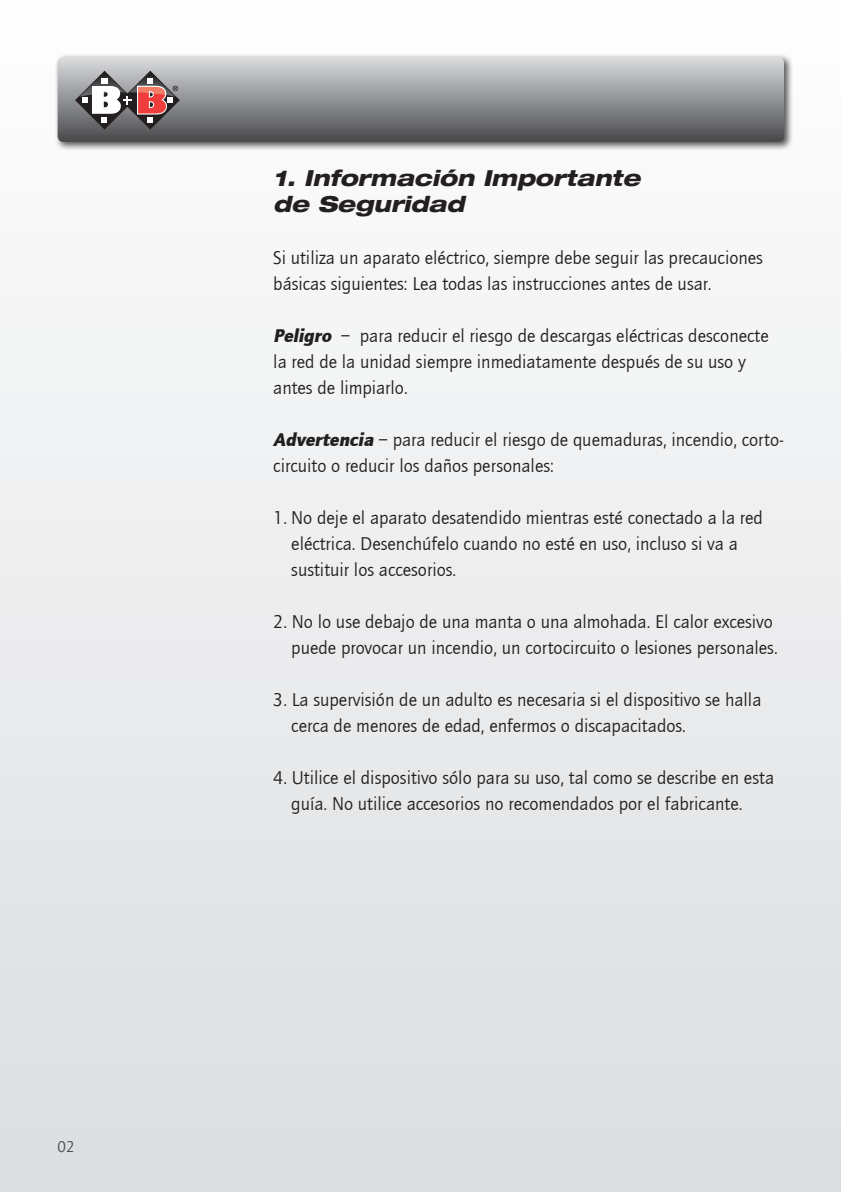
<style>
.page{position:relative;width:841px;height:1192px;background:#fff}
.page>*{position:absolute;margin:0;border:0;box-sizing:border-box;transform-origin:0 0}
.t1{font:800 22px/26px "Helve Neu Hea Ext Obl";color:#231f20}
.t2{font:19px/26px "Quay Sans";color:#231f20}
.t3{font:16px "Quay Sans";color:#4b4c4d}
.s1{font-weight:900;font-style:italic}
</style>
<div class="page">
<div style="left:0;top:0;width:840px;height:1192px;background:linear-gradient(to bottom,#fefefe,#dbdddf)"></div>
<div style="left:54px;top:53px;width:738px;height:98px;background:#231f20;opacity:.75"></div>
<svg style="left:58px;top:57px;width:725px;height:85px;background:#919295"></svg>
<svg style="left:75px;top:71px;width:105px;height:59px"></svg>
<p class="t3" style="left:58px;top:1138px;width:18px">02</p>
<p class="t1" style="left:273px;top:165px;width:368px">1. Información Importante de Seguridad</p>
<p class="t2" style="left:273px;top:245px;width:491px">Si utiliza un aparato eléctrico, siempre debe seguir las precauciones básicas siguientes: Lea todas las instrucciones antes de usar.</p>
<p class="t2" style="left:273px;top:323px;width:496px"><span class="s1">Peligro</span> – para reducir el riesgo de descargas eléctricas desconecte la red de la unidad siempre inmediatamente después de su uso y antes de limpiarlo.</p>
<p class="t2" style="left:273px;top:427px;width:512px"><span class="s1">Advertencia</span> – para reducir el riesgo de quemaduras, incendio, corto&shy;circuito o reducir los daños personales:</p>
<p class="t2" style="left:291px;top:505px;width:473px;text-indent:-18px">1. No deje el aparato desatendido mientras esté conectado a la red eléctrica. Desenchúfelo cuando no esté en uso, incluso si va a sustituir los accesorios.</p>
<p class="t2" style="left:273px;top:609px;width:505px;text-align:right">2. No lo use debajo de una manta o una almohada. El calor excesivo puede provocar un incendio, un cortocircuito o lesiones personales.</p>
<p class="t2" style="left:291px;top:687px;width:471px;text-indent:-18px">3. La supervisión de un adulto es necesaria si el dispositivo se halla cerca de menores de edad, enfermos o discapacitados.</p>
<p class="t2" style="left:291px;top:765px;width:484px;text-indent:-18px">4. Utilice el dispositivo sólo para su uso, tal como se describe en esta guía. No utilice accesorios no recomendados por el fabricante.</p>
</div>
